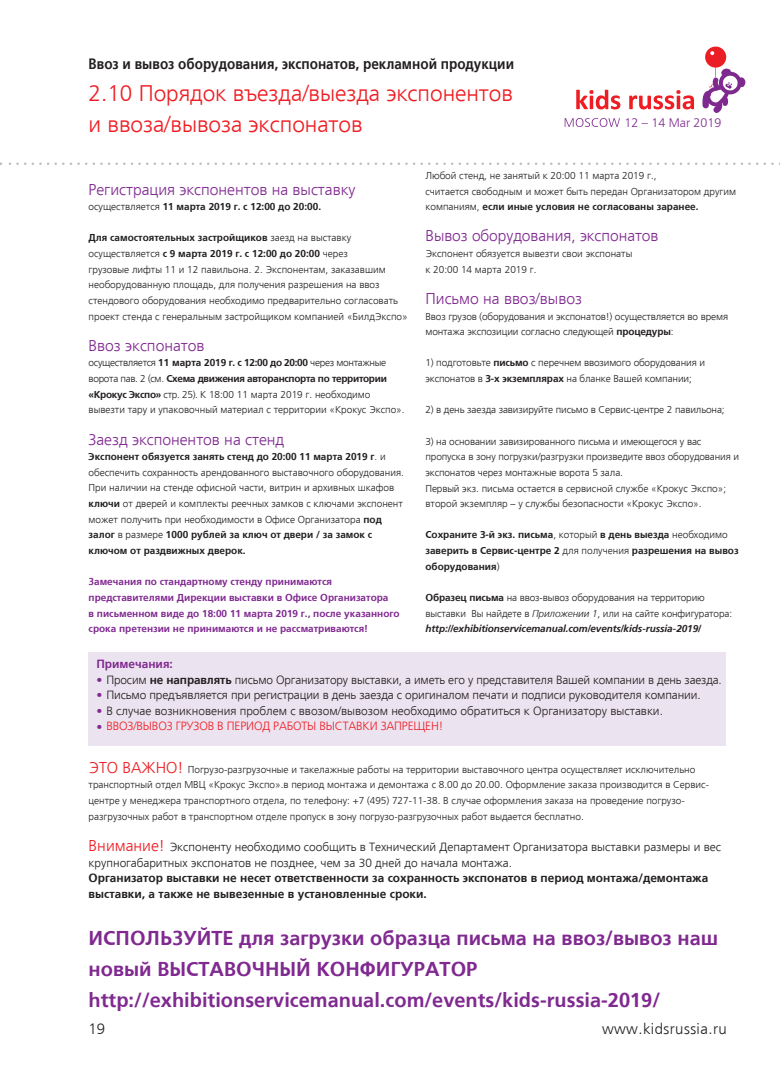
<style>
.page{position:relative;width:780px;height:1088px;background:#fff}
.page>*{position:absolute;margin:0;border:0;box-sizing:border-box;transform-origin:0 0}
.t1{font:300 22.5px/31.2px "Frutiger LTCYR";color:#ee1d23}
.t2{font:700 20px/31.2px "Frutiger LTCYR";color:#802990}
.t3{font:300 15.62px "Frutiger LTCYR";color:#802990}
.t4{font:700 15px "Frutiger LTCYR";color:#231f20;scale:.9 1}
.t5{font:300 15px "Frutiger LTCYR";letter-spacing:.03em;color:#231f20}
.t6{font:300 12.38px "Frutiger LTCYR";color:#802990}
.t7{font:300 11.88px/15.6px "Frutiger LTCYR";color:#231f20}
.t8{font:700 11.88px/15.6px "Frutiger LTCYR";color:#231f20}
.t9{font:300 11.88px "Frutiger LTCYR";letter-spacing:-.01em;color:#ee1d23}
.t10{font:700 11.88px "Frutiger LTCYR";color:#802990}
.t11{font:300 10px/15.6px "Frutiger LTCYR";color:#231f20}
.t12{font:700 10px/15.6px "Frutiger LTCYR";color:#802990}
.t13{font:700 10px/15.6px "Frutiger LTCYR";color:#231f20}
.s1{font-weight:300}
.s2{font-weight:700}
.s3{font-style:italic}
.s4{font-weight:700;font-style:italic}
.s5{color:#802990}
.s6{font-size:15.62px;color:#ee1d23}
</style>
<div class="page">
<div style="left:89px;top:652px;width:636px;height:93px;background:#ece3f0"></div>
<svg style="left:0;top:162px;width:772px;height:3px"></svg>
<svg style="left:576px;top:90px;width:44px;height:19px"></svg>
<svg style="left:629px;top:90px;width:65px;height:19px"></svg>
<svg style="left:564px;top:118px;width:56px;height:9px"></svg>
<svg style="left:702px;top:47px;width:43px;height:66px"></svg>
<h3 class="t4" style="left:89px;top:58px;width:474px">Ввоз и вывоз оборудования, экспонатов, рекламной продукции</h3>
<h1 class="t1" style="left:89px;top:79px;width:426px">2.10 Порядок въезда/выезда экспонентов и ввоза/вывоза экспонатов</h1>
<p class="t6" style="left:624px;top:115px;width:98px">12 – 14 Mar 2019</p>
<h3 class="t3" style="left:89px;top:183px;width:268px">Регистрация экспонентов на выставку</h3>
<p class="t13" style="left:89px;top:200px;width:234px"><span class="s1">осуществляется</span> 11 марта 2019 г. c 12:00 до 20:00.</p>
<p class="t11" style="left:89px;top:231px;width:320px"><span class="s2">Для самостоятельных застройщиков</span> заезд на выставку осуществляется <span class="s2">с 9 марта 2019 г. c 12:00 до 20:00</span> через<br>грузовые лифты 11 и 12 павильона. 2. Экспонентам, заказавшим необорудованную площадь, для получения разрешения на ввоз стендового оборудования необходимо предварительно согласовать проект стенда с генеральным застройщиком компанией «БилдЭкспо»</p>
<h3 class="t3" style="left:89px;top:339px;width:117px">Ввоз экспонатов</h3>
<p class="t11" style="left:89px;top:356px;width:317px">осуществляется <span class="s2">11 марта 2019 г. c 12:00 до 20:00</span> через монтажные ворота пав. 2 (см. <span class="s2">Схема движения авторанспорта по территории «Крокус Экспо»</span> стр. 25). К 18:00 11 марта 2019 г. необходимо вывезти тару и упаковочный материал с территории «Крокус Экспо».</p>
<h3 class="t3" style="left:89px;top:433px;width:197px">Заезд экспонентов на стенд</h3>
<p class="t11" style="left:89px;top:450px;width:317px"><span class="s2">Экспонент обязуется занять стенд до 20:00 11 марта 2019 г</span>. и обеспечить сохранность арендованного выставочного оборудования.<br>При наличии на стенде офисной части, витрин и архивных шкафов <span class="s2">ключи</span> от дверей и комплекты реечных замков с ключами экспонент может получить при необходимости в Офисе Организатора <span class="s2">под залог</span> в размере <span class="s2">1000 рублей за ключ от двери / за замок с ключом от раздвижных дверок.</span></p>
<p class="t12" style="left:89px;top:575px;width:312px">Замечания по стандартному стенду принимаются представителями Дирекции выставки в Офисе Организатора<br>в письменном виде до 18:00 11 марта 2019 г., после указанного срока претензии не принимаются и не рассматриваются!</p>
<p class="t11" style="left:425px;top:168px;width:312px">Любой стенд, не занятый к 20:00 11 марта 2019 г.,<br>считается свободным и может быть передан Организатором другим компаниям, <span class="s2">если иные условия не согласованы заранее.</span></p>
<h3 class="t3" style="left:425px;top:230px;width:234px">Вывоз оборудования, экспонатов</h3>
<p class="t11" style="left:425px;top:247px;width:208px">Экспонент обязуется вывезти свои экспонаты к 20:00 14 марта 2019 г.</p>
<h3 class="t3" style="left:425px;top:292px;width:158px">Письмо на ввоз/вывоз</h3>
<p class="t11" style="left:425px;top:309px;width:304px">Ввоз грузов (оборудования и экспонатов!) осуществляется во время монтажа экспозиции согласно следующей <span class="s2">процедуры</span>:</p>
<p class="t11" style="left:425px;top:356px;width:281px">1) подготовьте <span class="s2">письмо</span> с перечнем ввозимого оборудования и экспонатов в <span class="s2">3-х экземплярах</span> на бланке Вашей компании;</p>
<p class="t11" style="left:425px;top:403px;width:301px">2) в день заезда завизируйте письмо в Сервис-центре 2 павильона;</p>
<p class="t11" style="left:425px;top:434px;width:315px">3) на основании завизированного письма и имеющегося у вас пропуска в зону погрузки/разгрузки произведите ввоз оборудования и экспонатов через монтажные ворота 5 зала.<br>Первый экз. письма остается в сервисной службе «Крокус Экспо»; второй экземпляр – у службы безопасности «Крокус Экспо».</p>
<p class="t13" style="left:425px;top:528px;width:315px">Сохраните 3-й экз. письма<span class="s1">, который</span> в день выезда <span class="s1">необходимо </span>заверить в Сервис-центре 2 <span class="s1">для получения</span> разрешения на вывоз оборудования<span class="s1">)</span></p>
<p class="t11" style="left:425px;top:590px;width:308px"><span class="s2">Образец письма</span> на ввоз-вывоз оборудования на территорию выставки Вы найдете в <span class="s3">Приложении 1</span>, или на сайте конфигуратора: <span class="s4">http://exhibitionservicemanual.com/events/kids-russia-2019/</span></p>
<p class="t10" style="left:96px;top:659px;width:78px">Примечания:</p>
<p class="t7" style="left:96px;top:673px;width:627px"><span class="s5">•</span> Просим <span class="s2">не направлять</span> письмо Организатору выставки, а иметь его у представителя Вашей компании в день заезда.</p>
<p class="t7" style="left:96px;top:688px;width:605px"><span class="s5">•</span> Письмо предъявляется при регистрации в день заезда с оригиналом печати и подписи руководителя компании.</p>
<p class="t7" style="left:96px;top:704px;width:568px"><span class="s5">•</span> В случае возникновения проблем с ввозом/вывозом необходимо обратиться к Организатору выставки.</p>
<p class="t9" style="left:96px;top:721px;width:348px"><span class="s5">•</span> ВВОЗ/ВЫВОЗ ГРУЗОВ В ПЕРИОД РАБОТЫ ВЫСТАВКИ ЗАПРЕЩЕН!</p>
<p class="t11" style="left:89px;top:762px;width:621px"><span class="s6">ЭТО ВАЖНО!</span> Погрузо-разгрузочные и такелажные работы на территории выставочного центра осуществляет исключительно транспортный отдел МВЦ «Крокус Экспо».в период монтажа и демонтажа с 8.00 до 20.00. Оформление заказа производится в Сервис&shy;центре у менеджера транспортного отдела, по телефону: +7 (495) 727-11-38. В случае оформления заказа на проведение погрузо&shy;разгрузочных работ в транспортном отделе пропуск в зону погрузо-разгрузочных работ выдается бесплатно.</p>
<p class="t7" style="left:89px;top:840px;width:633px"><span class="s6">Внимание!</span> Экспоненту необходимо сообщить в Технический Департамент Организатора выставки размеры и вес крупногабаритных экспонатов не позднее, чем за 30 дней до начала монтажа.</p>
<p class="t8" style="left:89px;top:871px;width:621px">Организатор выставки не несет ответственности за сохранность экспонатов в период монтажа/демонтажа выставки, а также не вывезенные в установленные сроки.</p>
<h2 class="t2" style="left:89px;top:924px;width:631px">ИСПОЛЬЗУЙТЕ для загрузки образца письма на ввоз/вывоз наш новый ВЫСТАВОЧНЫЙ КОНФИГУРАТОР http://exhibitionservicemanual.com/events/kids-russia-2019/</h2>
<h3 class="t5" style="left:89px;top:1023px;width:18px">19</h3>
<h3 class="t5" style="left:602px;top:1023px;width:126px">www.kidsrussia.ru</h3>
</div>
